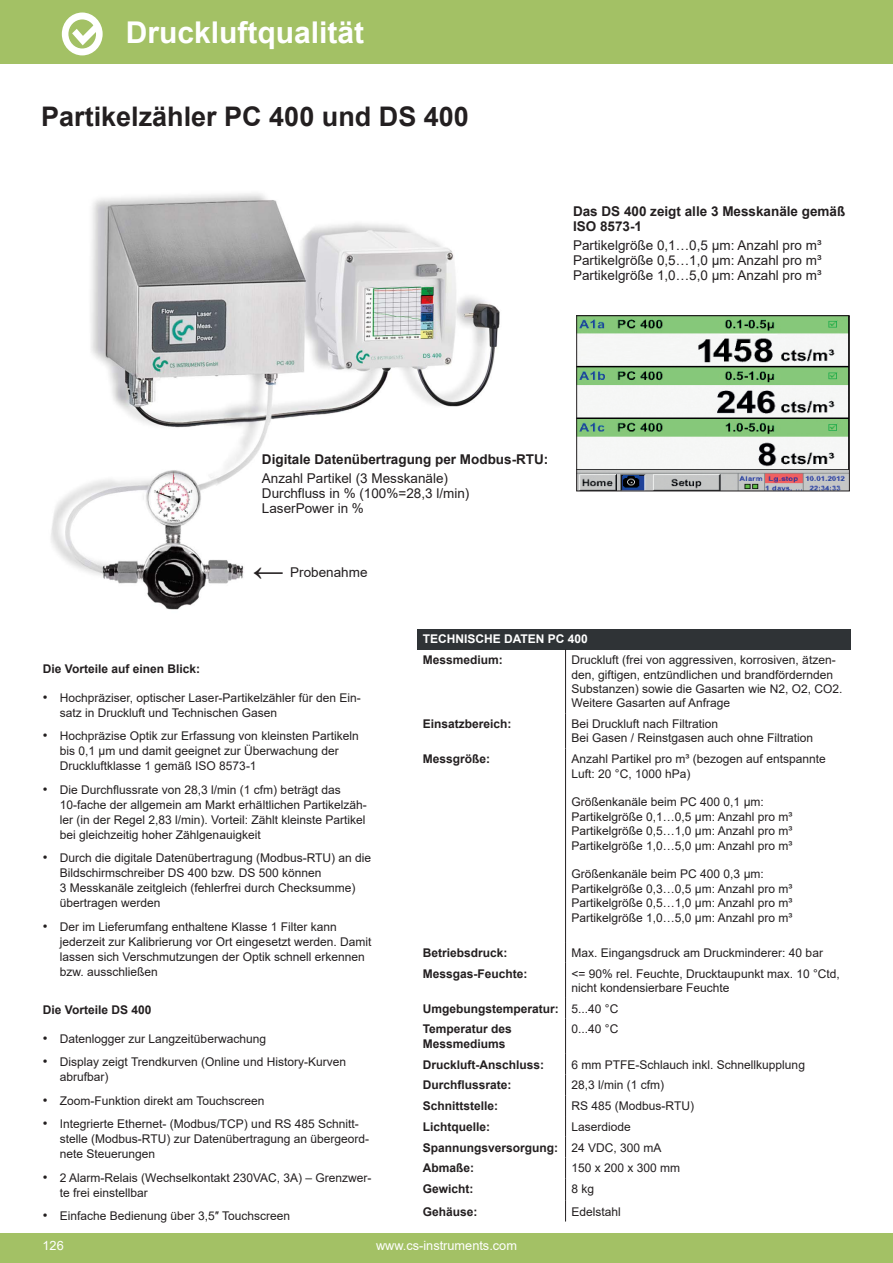
<style>
.page{position:relative;width:893px;height:1263px;background:#fff}
.page>*{position:absolute;margin:0;border:0;box-sizing:border-box;transform-origin:0 0}
.t1{font:31.2px "Arial";color:#231f20}
.t2{font:700 30px "Arial";color:#fff}
.t3{font:700 27px "Arial";color:#231f20}
.t4{font:13.5px/15px "Arial";color:#231f20;text-align:justify}
.t5{font:700 13.5px/15px "Arial";color:#231f20}
.t6{font:12.75px "Arial";color:#fff}
.t7{font:12px/15px "Arial";color:#231f20}
.t8{font:700 12px/20.7px "Arial";color:#231f20}
.t9{font:700 12px "Arial";color:#fff}
.s1{font-size:13.5px}
.s2{font-weight:400}
</style>
<div class="page">
<div style="left:0;top:0;width:893px;height:64px;background:#a3c165"></div>
<div style="left:0;top:1233px;width:893px;height:30px;background:#a3c165"></div>
<img style="left:51px;top:193px;width:449px;height:417px">
<div style="left:417px;top:629px;width:433px;height:20px;background:#2f3336"></div>
<hr style="left:565px;top:649px;width:1px;height:64px;background:#231f20">
<hr style="left:565px;top:713px;width:1px;height:35px;background:#231f20">
<hr style="left:565px;top:748px;width:1px;height:194px;background:#231f20">
<svg style="left:565px;top:942px;width:1px;height:21px"></svg>
<hr style="left:565px;top:963px;width:1px;height:35px;background:#231f20">
<svg style="left:565px;top:998px;width:1px;height:21px"></svg>
<hr style="left:565px;top:1019px;width:1px;height:35px;background:#231f20">
<svg style="left:565px;top:1054px;width:1px;height:167px"></svg>
<img style="left:578px;top:318px;width:270px;height:171px">
<div style="left:576px;top:316px;width:274px;height:175px;border:1px solid #231f20"></div>
<svg style="left:62px;top:13px;width:41px;height:42px"></svg>
<h2 class="t2" style="left:126px;top:11px;width:240px">Druckluftqualität</h2>
<h3 class="t3" style="left:41px;top:97px;width:429px">Partikelzähler PC 400 und DS 400</h3>
<p class="t5" style="left:573px;top:204px;width:274px">Das DS 400 zeigt alle 3 Messkanäle gemäß<br>ISO 8573-1</p>
<p class="t4" style="left:573px;top:238px;width:250px">Partikelgröße 0,1…0,5 µm: Anzahl pro m³<br>Partikelgröße 0,5…1,0 µm: Anzahl pro m³<br>Partikelgröße 1,0…5,0 µm: Anzahl pro m³</p>
<p class="t5" style="left:262px;top:452px;width:288px">Digitale Datenübertragung per Modbus-RTU:</p>
<p class="t4" style="left:262px;top:471px;width:209px;text-align:left">Anzahl Partikel (3 Messkanäle)<br>Durchfluss in % (100%=28,3 l/min)<br>LaserPower in %</p>
<h1 class="t1" style="left:253px;top:549px;width:33px">←</h1>
<p class="t4" style="left:290px;top:565px;width:79px">Probenahme</p>
<p class="t8" style="left:43px;top:659px;width:159px">Die Vorteile auf einen Blick:</p>
<p class="t7" style="left:60px;top:690px;width:302px;text-indent:-17px"><span class="s1">•</span> Hochpräziser, optischer Laser-Partikelzähler für den Ein&shy;satz in Druckluft und Technischen Gasen</p>
<p class="t7" style="left:60px;top:728px;width:300px;text-indent:-17px"><span class="s1">•</span> Hochpräzise Optik zur Erfassung von kleinsten Partikeln bis 0,1 µm und damit geeignet zur Überwachung der<br>Druckluftklasse 1 gemäß ISO 8573-1</p>
<p class="t7" style="left:60px;top:782px;width:308px;text-indent:-17px"><span class="s1">•</span> Die Durchflussrate von 28,3 l/min (1 cfm) beträgt das 10-fache der allgemein am Markt erhältlichen Partikelzäh&shy;ler (in der Regel 2,83 l/min). Vorteil: Zählt kleinste Partikel bei gleichzeitig hoher Zählgenauigkeit</p>
<p class="t7" style="left:60px;top:850px;width:313px;text-indent:-17px"><span class="s1">•</span> Durch die digitale Datenübertragung (Modbus-RTU) an die Bildschirmschreiber DS 400 bzw. DS 500 können<br>3 Messkanäle zeitgleich (fehlerfrei durch Checksumme) übertragen werden</p>
<p class="t7" style="left:60px;top:919px;width:313px;text-indent:-17px"><span class="s1">•</span> Der im Lieferumfang enthaltene Klasse 1 Filter kann jederzeit zur Kalibrierung vor Ort eingesetzt werden. Damit lassen sich Verschmutzungen der Optik schnell erkennen bzw. ausschließen</p>
<p class="t8" style="left:43px;top:1000px;width:110px">Die Vorteile DS 400</p>
<p class="t7" style="left:43px;top:1031px;width:225px"><span class="s1">•</span> Datenlogger zur Langzeitüberwachung</p>
<p class="t7" style="left:60px;top:1055px;width:288px;text-indent:-17px"><span class="s1">•</span> Display zeigt Trendkurven (Online und History-Kurven abrufbar)</p>
<p class="t7" style="left:43px;top:1093px;width:223px"><span class="s1">•</span> Zoom-Funktion direkt am Touchscreen</p>
<p class="t7" style="left:60px;top:1117px;width:311px;text-indent:-17px"><span class="s1">•</span> Integrierte Ethernet- (Modbus/TCP) und RS 485 Schnitt&shy;stelle (Modbus-RTU) zur Datenübertragung an übergeord&shy;nete Steuerungen</p>
<p class="t7" style="left:60px;top:1170px;width:313px;text-indent:-17px"><span class="s1">•</span> 2 Alarm-Relais (Wechselkontakt 230VAC, 3A) – Grenzwer&shy;te frei einstellbar</p>
<p class="t7" style="left:43px;top:1209px;width:249px"><span class="s1">•</span> Einfache Bedienung über 3,5″ Touchscreen</p>
<p class="t9" style="left:423px;top:631px;width:167px">TECHNISCHE DATEN PC 400</p>
<p class="t8" style="left:423px;top:650px;width:82px">Messmedium:</p>
<p class="t7" style="left:572px;top:653px;width:272px;line-height:14.4px">Druckluft (frei von aggressiven, korrosiven, ätzen&shy;den, giftigen, entzündlichen und brandfördernden Substanzen) sowie die Gasarten wie N2, O2, CO2.<br>Weitere Gasarten auf Anfrage</p>
<p class="t8" style="left:423px;top:714px;width:90px">Einsatzbereich:</p>
<p class="t7" style="left:572px;top:717px;width:243px;line-height:14.4px">Bei Druckluft nach Filtration<br>Bei Gasen / Reinstgasen auch ohne Filtration</p>
<p class="t8" style="left:423px;top:749px;width:69px">Messgröße:</p>
<p class="t7" style="left:572px;top:752px;width:256px;line-height:14.4px">Anzahl Partikel pro m³ (bezogen auf entspannte<br>Luft: 20 °C, 1000 hPa)</p>
<p class="t7" style="left:572px;top:795px;width:222px;line-height:14.4px">Größenkanäle beim PC 400 0,1 µm:<br>Partikelgröße 0,1…0,5 µm: Anzahl pro m³<br>Partikelgröße 0,5…1,0 µm: Anzahl pro m³<br>Partikelgröße 1,0…5,0 µm: Anzahl pro m³</p>
<p class="t7" style="left:572px;top:867px;width:222px;line-height:14.4px">Größenkanäle beim PC 400 0,3 µm:<br>Partikelgröße 0,3…0,5 µm: Anzahl pro m³<br>Partikelgröße 0,5…1,0 µm: Anzahl pro m³<br>Partikelgröße 1,0…5,0 µm: Anzahl pro m³</p>
<p class="t8" style="left:423px;top:942px;width:86px">Betriebsdruck:</p>
<p class="t7" style="left:572px;top:945px;width:253px">Max. Eingangsdruck am Druckminderer: 40 bar</p>
<p class="t8" style="left:423px;top:963px;width:106px">Messgas-Feuchte:</p>
<p class="t7" style="left:572px;top:966px;width:270px;line-height:14.4px">&lt;= 90% rel. Feuchte, Drucktaupunkt max. 10 °Ctd, nicht kondensierbare Feuchte</p>
<p class="t8" style="left:423px;top:998px;width:197px">Umgebungstemperatur: <span class="s2">5...40 °C<br></span>Temperatur des</p>
<p class="t8" style="left:423px;top:1033px;width:84px">Messmediums</p>
<p class="t7" style="left:572px;top:1021px;width:48px">0...40 °C</p>
<p class="t8" style="left:423px;top:1054px;width:123px">Druckluft-Anschluss:</p>
<p class="t7" style="left:572px;top:1057px;width:235px">6 mm PTFE-Schlauch inkl. Schnellkupplung</p>
<p class="t8" style="left:423px;top:1075px;width:90px">Durchflussrate:</p>
<p class="t7" style="left:572px;top:1077px;width:94px">28,3 l/min (1 cfm)</p>
<p class="t8" style="left:423px;top:1095px;width:77px">Schnittstelle:</p>
<p class="t7" style="left:572px;top:1098px;width:124px">RS 485 (Modbus-RTU)</p>
<p class="t8" style="left:423px;top:1116px;width:69px">Lichtquelle:</p>
<p class="t8" style="left:423px;top:1116px;width:240px;text-indent:149px"><span class="s2">Laserdiode<br></span>Spannungsversorgung: <span class="s2">24 VDC, 300 mA<br></span>Abmaße:</p>
<p class="t7" style="left:572px;top:1160px;width:110px">150 x 200 x 300 mm</p>
<p class="t8" style="left:423px;top:1178px;width:52px">Gewicht:</p>
<p class="t7" style="left:572px;top:1181px;width:24px">8 kg</p>
<p class="t8" style="left:423px;top:1201px;width:56px">Gehäuse:</p>
<p class="t7" style="left:572px;top:1204px;width:51px">Edelstahl</p>
<p class="t6" style="left:43px;top:1237px;width:23px">126</p>
<p class="t6" style="left:376px;top:1237px;width:142px">www.cs-instruments.com</p>
</div>
